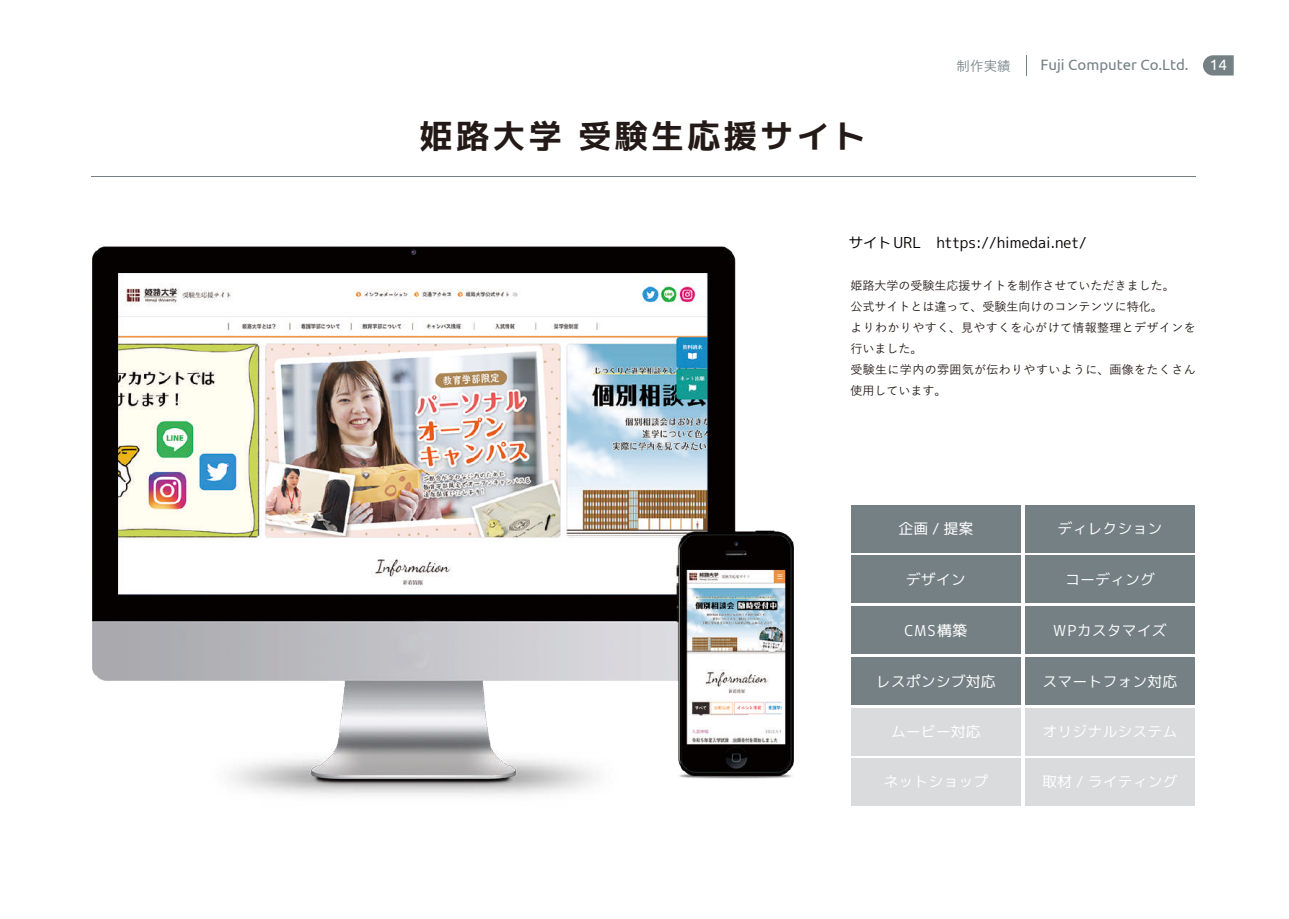
<style>
.page{position:relative;width:1289px;height:919px;background:#fff}
.page>*{position:absolute;margin:0;border:0;box-sizing:border-box;transform-origin:0 0}
.t1{font:700 33px "Mplus 1 p";letter-spacing:.1em;color:#231916}
.t2{font:15px "mplus 2 c regular";color:#fff}
.t3{font:15px "mplus 2 c regular";color:#060101}
.t4{font:15px "Ubuntu";color:#758084}
.t5{font:15px "Ubuntu";color:#fff}
.t6{font:500 13.5px "Yu Go";color:#758084}
.t7{font:500 12px/21px "Yu Go";color:#231916}
</style>
<div class="page">
<svg style="left:1203px;top:55px;width:30px;height:20px"></svg>
<hr style="left:637px;top:176px;width:558px;height:1px;background:#757f83">
<div style="left:851px;top:505px;width:169px;height:47px;background:#758084"></div>
<div style="left:1025px;top:505px;width:169px;height:47px;background:#758084"></div>
<div style="left:851px;top:556px;width:169px;height:47px;background:#758084"></div>
<div style="left:1025px;top:556px;width:169px;height:47px;background:#758084"></div>
<div style="left:851px;top:606px;width:169px;height:47px;background:#758084"></div>
<div style="left:1025px;top:606px;width:169px;height:47px;background:#758084"></div>
<div style="left:851px;top:657px;width:169px;height:47px;background:#758084"></div>
<div style="left:1025px;top:657px;width:169px;height:47px;background:#758084"></div>
<div style="left:851px;top:708px;width:169px;height:47px;background:#d9dbdc"></div>
<div style="left:1025px;top:708px;width:169px;height:47px;background:#d9dbdc"></div>
<div style="left:851px;top:758px;width:169px;height:47px;background:#d9dbdc"></div>
<div style="left:1025px;top:758px;width:169px;height:47px;background:#d9dbdc"></div>
<img style="left:91px;top:176px;width:808px;height:630px">
<h1 class="t1" style="left:420px;top:113px;width:447px">姫路大学 受験生応援サイト</h1>
<p class="t6" style="left:956px;top:53px;width:55px">制作実績</p>
<p class="t4" style="left:1040px;top:56px;width:150px">Fuji Computer Co.Ltd.</p>
<p class="t5" style="left:1209px;top:56px;width:18px">14</p>
<p class="t3" style="left:848px;top:232px;width:240px">サイトURL　https://himedai.net/</p>
<p class="t7" style="left:850px;top:274px;width:347px">姫路大学の受験生応援サイトを制作させていただきました。<br>公式サイトとは違って、受験生向けのコンテンツに特化。<br>よりわかりやすく、見やすくを心がけて情報整理とデザインを行いました。<br>受験生に学内の雰囲気が伝わりやすいように、画像をたくさん使用しています。</p>
<p class="t2" style="left:898px;top:518px;width:77px">企画 / 提案</p>
<p class="t2" style="left:1057px;top:518px;width:106px">ディレクション</p>
<p class="t2" style="left:905px;top:568px;width:61px">デザイン</p>
<p class="t2" style="left:1065px;top:568px;width:91px">コーディング</p>
<p class="t2" style="left:904px;top:620px;width:64px">CMS構築</p>
<p class="t2" style="left:1053px;top:620px;width:115px">WPカスタマイズ</p>
<p class="t2" style="left:875px;top:670px;width:121px">レスポンシブ対応</p>
<p class="t2" style="left:1042px;top:670px;width:136px">スマートフォン対応</p>
<p class="t2" style="left:890px;top:720px;width:91px">ムービー対応</p>
<p class="t2" style="left:1042px;top:720px;width:136px">オリジナルシステム</p>
<p class="t2" style="left:883px;top:770px;width:106px">ネットショップ</p>
<p class="t2" style="left:1042px;top:770px;width:137px">取材 / ライティング</p>
</div>
